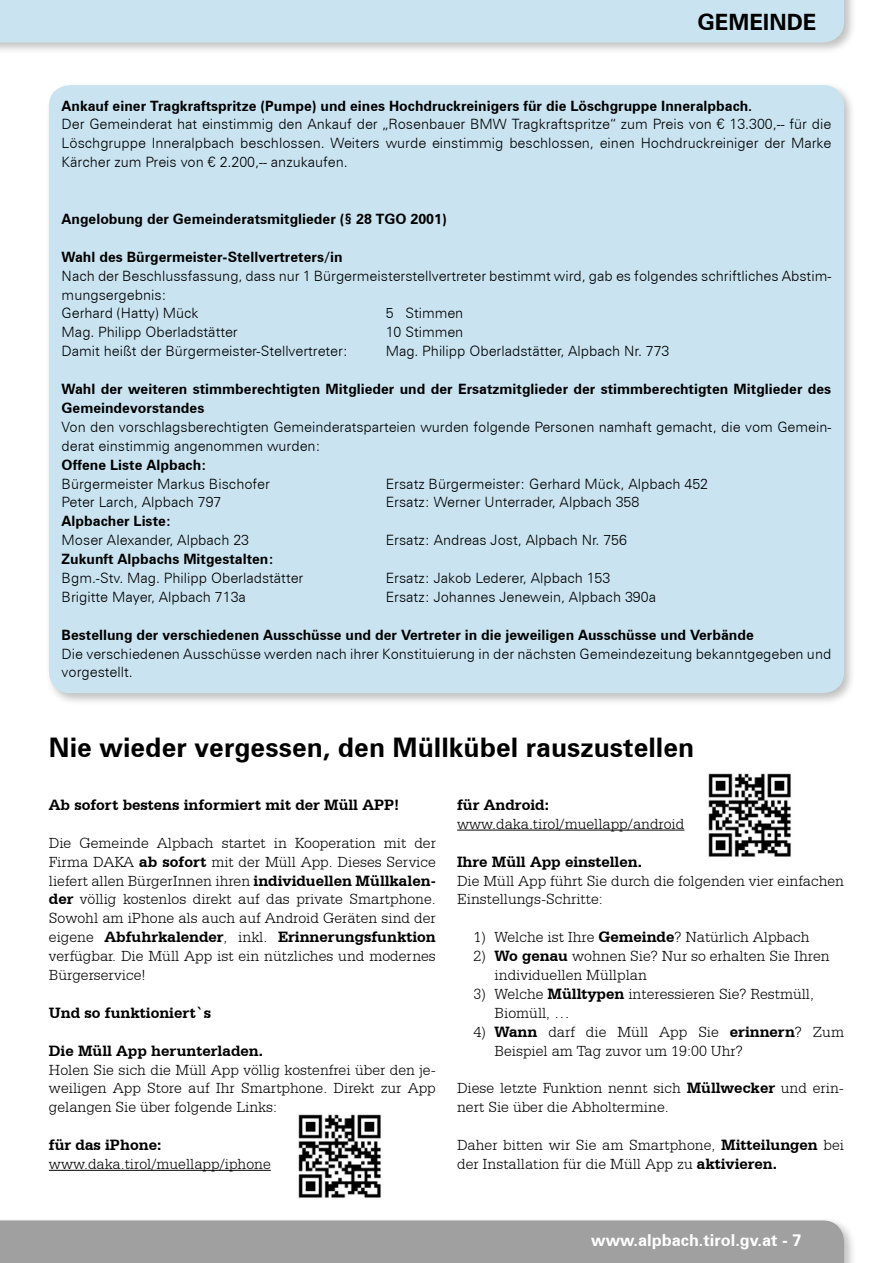
<style>
.page{position:relative;width:893px;height:1263px;background:#fff}
.page>*{position:absolute;margin:0;border:0;box-sizing:border-box;transform-origin:0 0}
.t1{font:700 27px "Zurich BT";color:#000}
.t2{font:700 22.5px "Zurich BT";color:#000}
.t3{font:700 16.5px "Zurich BT";color:#fff}
.t4{font:300 15.75px/18.9px "Serifa BT";color:#000}
.t5{font:700 15.75px "Serifa BT";color:#000}
.t6{font:300 14.25px/18.9px "Zurich BT";color:#000}
.t7{font:700 14.25px/18.9px "Zurich BT";color:#000}
.s1{font-weight:700}
</style>
<div class="page">
<div style="left:0;top:1216px;width:857px;height:47px;background:#000;opacity:.25"></div>
<div style="left:0;top:1220px;width:844px;height:43px;background:#a1a0a0"></div>
<div style="left:0;top:0;width:857px;height:55px;background:#000;opacity:.25"></div>
<div style="left:0;top:0;width:844px;height:43px;background:#c9e4f0"></div>
<div style="left:45px;top:81px;width:812px;height:625px;background:#000;opacity:.25"></div>
<div style="left:49px;top:85px;width:795px;height:608px;background:#c9e4f0;border-radius:21px"></div>
<hr style="left:49px;top:1170px;width:222px;height:1px;background:#000">
<hr style="left:457px;top:830px;width:227px;height:1px;background:#000">
<img style="left:298px;top:1114px;width:83px;height:84px">
<img style="left:708px;top:773px;width:83px;height:84px">
<h2 class="t2" style="left:697px;top:8px;width:120px">GEMEINDE</h2>
<p class="t7" style="left:62px;top:96px;width:692px">Ankauf einer Tragkraftspritze (Pumpe) und eines Hochdruckreinigers für die Löschgruppe Inneralpbach.</p>
<p class="t6" style="left:62px;top:115px;width:771px;text-align:justify">Der Gemeinderat hat einstimmig den Ankauf der „Rosenbauer BMW Tragkraftspritze“ zum Preis von € 13.300,-- für die Löschgruppe Inneralpbach beschlossen. Weiters wurde einstimmig beschlossen, einen Hochdruckreiniger der Marke Kärcher zum Preis von € 2.200,-- anzukaufen.</p>
<p class="t7" style="left:62px;top:209px;width:387px">Angelobung der Gemeinderatsmitglieder (§ 28 TGO 2001)</p>
<p class="t7" style="left:62px;top:247px;width:283px">Wahl des Bürgermeister-Stellvertreters/in</p>
<p class="t6" style="left:62px;top:266px;width:771px">Nach der Beschlussfassung, dass nur 1 Bürgermeisterstellvertreter bestimmt wird, gab es folgendes schriftliches Abstim&shy;mungsergebnis:<br>Gerhard (Hatty) Mück</p>
<p class="t6" style="left:386px;top:304px;width:79px">5 Stimmen</p>
<p class="t6" style="left:62px;top:323px;width:178px">Mag. Philipp Oberladstätter</p>
<p class="t6" style="left:386px;top:323px;width:79px">10 Stimmen</p>
<p class="t6" style="left:62px;top:342px;width:288px">Damit heißt der Bürgermeister-Stellvertreter:</p>
<p class="t6" style="left:386px;top:342px;width:285px">Mag. Philipp Oberladstätter, Alpbach Nr. 773</p>
<p class="t7" style="left:62px;top:379px;width:771px">Wahl der weiteren stimmberechtigten Mitglieder und der Ersatzmitglieder der stimmberechtigten Mitglieder des<br>Gemeindevorstandes</p>
<p class="t6" style="left:62px;top:417px;width:771px">Von den vorschlagsberechtigten Gemeinderatsparteien wurden folgende Personen namhaft gemacht, die vom Gemein&shy;derat einstimmig angenommen wurden:</p>
<p class="t7" style="left:62px;top:455px;width:146px">Offene Liste Alpbach:</p>
<p class="t6" style="left:62px;top:474px;width:210px">Bürgermeister Markus Bischofer</p>
<p class="t6" style="left:386px;top:474px;width:324px">Ersatz Bürgermeister: Gerhard Mück, Alpbach 452</p>
<p class="t6" style="left:62px;top:493px;width:161px">Peter Larch, Alpbach 797</p>
<p class="t6" style="left:386px;top:493px;width:255px">Ersatz: Werner Unterrader, Alpbach 358</p>
<p class="t7" style="left:62px;top:512px;width:111px">Alpbacher Liste:</p>
<p class="t6" style="left:62px;top:530px;width:189px">Moser Alexander, Alpbach 23</p>
<p class="t6" style="left:386px;top:530px;width:243px">Ersatz: Andreas Jost, Alpbach Nr. 756</p>
<p class="t7" style="left:62px;top:549px;width:214px">Zukunft Alpbachs Mitgestalten:</p>
<p class="t6" style="left:62px;top:568px;width:243px">Bgm.-Stv. Mag. Philipp Oberladstätter</p>
<p class="t6" style="left:386px;top:568px;width:226px">Ersatz: Jakob Lederer, Alpbach 153</p>
<p class="t6" style="left:62px;top:587px;width:186px">Brigitte Mayer, Alpbach 713a</p>
<p class="t6" style="left:386px;top:587px;width:272px">Ersatz: Johannes Jenewein, Alpbach 390a</p>
<p class="t7" style="left:62px;top:625px;width:694px">Bestellung der verschiedenen Ausschüsse und der Vertreter in die jeweiligen Ausschüsse und Verbände</p>
<p class="t6" style="left:62px;top:644px;width:771px">Die verschiedenen Ausschüsse werden nach ihrer Konstituierung in der nächsten Gemeindezeitung bekanntgegeben und vorgestellt.</p>
<h1 class="t1" style="left:49px;top:731px;width:647px">Nie wieder vergessen, den Müllkübel rauszustellen</h1>
<p class="t5" style="left:49px;top:795px;width:352px">Ab sofort bestens informiert mit der Müll APP!</p>
<p class="t4" style="left:49px;top:833px;width:388px;text-align:justify">Die Gemeinde Alpbach startet in Kooperation mit der Firma DAKA <span class="s1">ab sofort</span> mit der Müll App. Dieses Service liefert allen BürgerInnen ihren <span class="s1">individuellen Müllkalen&shy;der</span> völlig kostenlos direkt auf das private Smartphone.<br>Sowohl am iPhone als auch auf Android Geräten sind der eigene <span class="s1">Abfuhrkalender</span>, inkl. <span class="s1">Erinnerungsfunktion </span>verfügbar. Die Müll App ist ein nützliches und modernes Bürgerservice!</p>
<p class="t5" style="left:49px;top:1003px;width:164px">Und so funktioniert`s</p>
<p class="t5" style="left:49px;top:1041px;width:216px">Die Müll App herunterladen.</p>
<p class="t4" style="left:49px;top:1060px;width:388px;text-align:justify">Holen Sie sich die Müll App völlig kostenfrei über den je&shy;weiligen App Store auf Ihr Smartphone. Direkt zur App gelangen Sie über folgende Links:</p>
<p class="t5" style="left:49px;top:1135px;width:114px">für das iPhone:</p>
<p class="t4" style="left:49px;top:1154px;width:223px">www.daka.tirol/muellapp/iphone</p>
<p class="t5" style="left:457px;top:795px;width:93px">für Android:</p>
<p class="t4" style="left:457px;top:814px;width:229px">www.daka.tirol/muellapp/android</p>
<p class="t5" style="left:457px;top:852px;width:186px">Ihre Müll App einstellen.</p>
<p class="t4" style="left:457px;top:871px;width:388px">Die Müll App führt Sie durch die folgenden vier einfachen<br>Einstellungs-Schritte:</p>
<p class="t4" style="left:474px;top:927px;width:338px">1) Welche ist Ihre <span class="s1">Gemeinde</span>? Natürlich Alpbach</p>
<p class="t4" style="left:495px;top:946px;width:336px;text-indent:-21px">2) <span class="s1">Wo genau</span> wohnen Sie? Nur so erhalten Sie Ihren individuellen Müllplan</p>
<p class="t4" style="left:495px;top:984px;width:321px;text-indent:-21px">3) Welche <span class="s1">Mülltypen</span> interessieren Sie? Restmüll,<br>Biomüll, …</p>
<p class="t4" style="left:495px;top:1022px;width:351px;text-indent:-21px">4) <span class="s1">Wann</span> darf die Müll App Sie <span class="s1">erinnern</span>? Zum<br>Beispiel am Tag zuvor um 19:00 Uhr?</p>
<p class="t4" style="left:457px;top:1079px;width:388px">Diese letzte Funktion nennt sich <span class="s1">Müllwecker</span> und erin&shy;nert Sie über die Abholtermine.</p>
<p class="t4" style="left:457px;top:1135px;width:388px">Daher bitten wir Sie am Smartphone, <span class="s1">Mitteilungen</span> bei der Installation für die Müll App zu <span class="s1">aktivieren.</span></p>
<p class="t3" style="left:591px;top:1230px;width:212px">www.alpbach.tirol.gv.at - 7</p>
</div>
